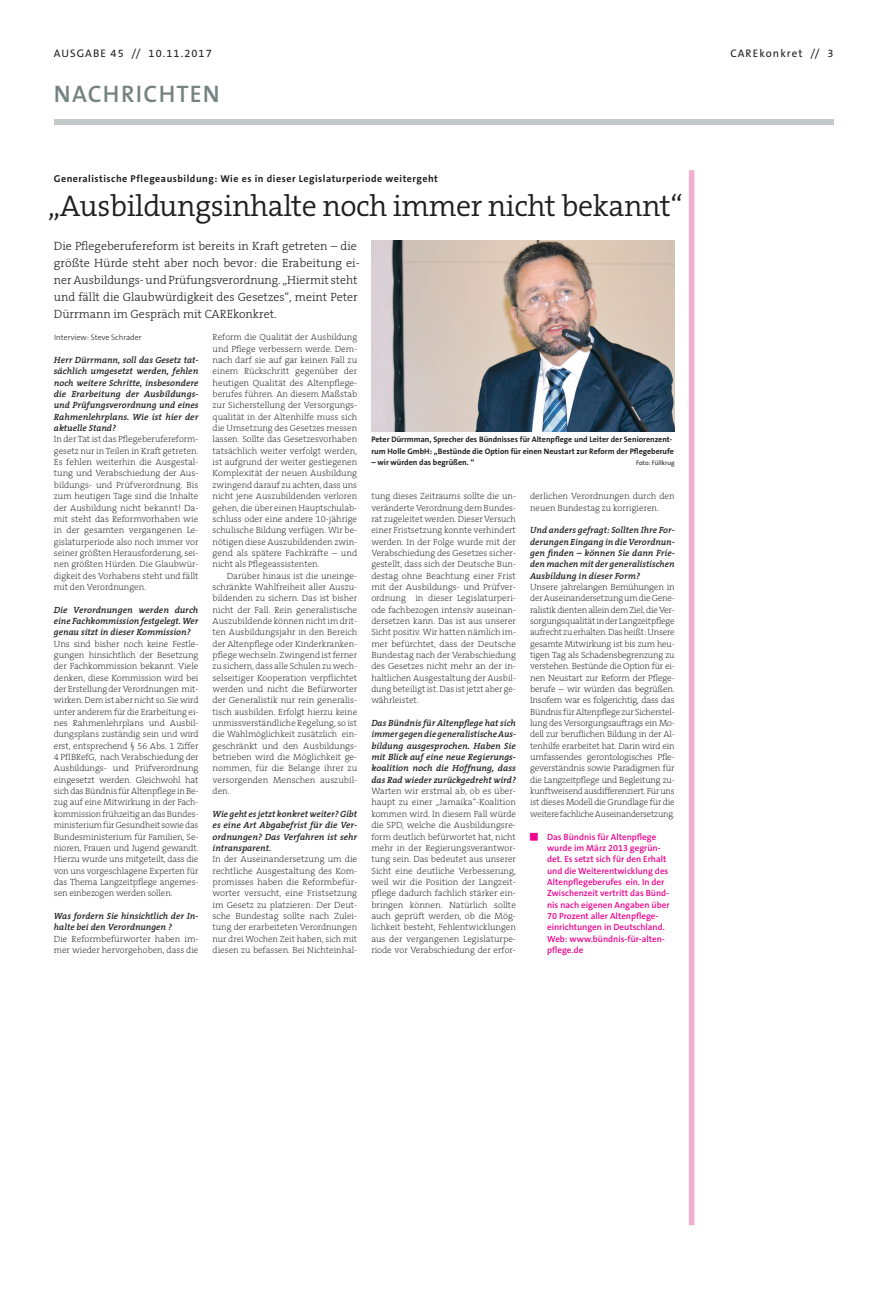
<style>
.page{position:relative;width:893px;height:1299px;background:#fff}
.page>*{position:absolute;margin:0;border:0;box-sizing:border-box;transform-origin:0 0}
.ues_2{font:300 30px "The Serif B4";letter-spacing:-.015em;color:#231f20}
.t1{font:600 24px "The Sans B6";letter-spacing:.05em;color:#748381}
.vs_vorspann_2spaltig{font:300 12px/17px "The Serif B3";color:#231f20}
.paginierung_linksbün{font:11px "The Sans B5 Plain";letter-spacing:.1em;color:#231f20}
.paginierung_rechtsbü{font:11px "The Sans B5 Plain";letter-spacing:.1em;color:#231f20}
.dz_uz{font:700 10px "The Sans B7";letter-spacing:.05em;color:#231f20}
.gt_ohne_einzug{font:200 9px/11.3px "The Serif B2";color:#231f20;text-align:justify}
.interview_frage{font:italic 600 9px/11.3px "The Serif B6";color:#231f20;text-align:justify}
.gt_mit_einzug{font:200 9px/11.3px "The Serif B2";color:#231f20;text-align:justify}
.t2{font:600 9px/11.3px "The Sans B6";color:#ed028c}
.bu{font:700 8px/11.3px "The Sans B7";color:#231f20}
.vs_vorspann_autor{font:300 8px "The Sans B3";color:#231f20}
.bu-2{font:6.5px "The Sans B5 Plain";color:#231f20}
</style>
<div class="page">
<div style="left:54px;top:119px;width:779px;height:6px;background:#c1c9c9"></div>
<div style="left:689px;top:170px;width:5px;height:1055px;background:#f5adce"></div>
<img style="left:371px;top:241px;width:304px;height:190px">
<p class="paginierung_linksbün" style="left:54px;top:47px;width:159px">AUSGABE 45 // 10.11.2017</p>
<p class="paginierung_rechtsbü" style="left:730px;top:47px;width:105px">CAREkonkret // 3</p>
<h2 class="t1" style="left:54px;top:81px;width:167px">NACHRICHTEN</h2>
<p class="dz_uz" style="left:54px;top:173px;width:386px">Generalistische Pflegeausbildung: Wie es in dieser Legislaturperiode weitergeht</p>
<p class="ues_2" style="left:48px;top:190px;width:637px">„Ausbildungsinhalte noch immer nicht bekannt“</p>
<p class="vs_vorspann_2spaltig" style="left:54px;top:237px;width:308px">Die Pflegeberufereform ist bereits in Kraft getreten – die größte Hürde steht aber noch bevor: die Erabeitung ei&shy;ner Ausbildungs- und Prüfungsverordnung. „Hiermit steht und fällt die Glaubwürdigkeit des Gesetzes“, meint Peter Dürrmann im Gespräch mit CAREkonkret.</p>
<p class="vs_vorspann_autor" style="left:54px;top:333px;width:89px">Interview: Steve Schrader</p>
<p class="interview_frage" style="left:54px;top:354px;width:146px">Herr Dürrmann, soll das Gesetz tat&shy;sächlich umgesetzt werden, fehlen noch weitere Schritte, insbesondere die Erarbeitung der Ausbildungs&shy;und Prüfungsverordnung und eines Rahmenlehrplans. Wie ist hier der aktuelle Stand?</p>
<p class="gt_ohne_einzug" style="left:54px;top:434px;width:146px">In der Tat ist das Pflegeberufereform&shy;gesetz nur in Teilen in Kraft getreten.<br>Es fehlen weiterhin die Ausgestal&shy;tung und Verabschiedung der Aus&shy;bildungs- und Prüfverordnung. Bis zum heutigen Tage sind die Inhalte der Ausbildung nicht bekannt! Da&shy;mit steht das Reformvorhaben wie in der gesamten vergangenen Le&shy;gislaturperiode also noch immer vor seiner größten Herausforderung, sei&shy;nen größten Hürden. Die Glaubwür&shy;digkeit des Vorhabens steht und fällt mit den Verordnungen.</p>
<p class="interview_frage" style="left:54px;top:604px;width:146px">Die Verordnungen werden durch eine Fachkommission festgelegt. Wer genau sitzt in dieser Kommission?</p>
<p class="gt_ohne_einzug" style="left:54px;top:638px;width:146px">Uns sind bisher noch keine Festle&shy;gungen hinsichtlich der Besetzung der Fachkommission bekannt. Viele denken, diese Kommission wird bei der Erstellung der Verordnungen mit&shy;wirken. Dem ist aber nicht so. Sie wird unter anderem für die Erarbeitung ei&shy;nes Rahmenlehrplans und Ausbil&shy;dungsplans zuständig sein und wird erst, entsprechend § 56 Abs. 1 Ziffer 4 PfIBRefG, nach Verabschiedung der Ausbildungs- und Prüfverordnung eingesetzt werden. Gleichwohl hat sich das Bündnis für Altenpflege in Be&shy;zug auf eine Mitwirkung in der Fach&shy;kommission frühzeitig an das Bundes&shy;ministerium für Gesundheit sowie das Bundesministerium für Familien, Se&shy;nioren, Frauen und Jugend gewandt.<br>Hierzu wurde uns mitgeteilt, dass die von uns vorgeschlagene Experten für das Thema Langzeitpflege angemes&shy;sen einbezogen werden sollen.</p>
<p class="interview_frage" style="left:54px;top:910px;width:146px">Was fordern Sie hinsichtlich der In&shy;halte bei den Verordnungen ?</p>
<p class="gt_ohne_einzug" style="left:54px;top:933px;width:146px">Die Reformbefürworter haben im&shy;mer wieder hervorgehoben, dass die</p>
<p class="gt_ohne_einzug" style="left:213px;top:332px;width:146px">Reform die Qualität der Ausbildung und Pflege verbessern werde. Dem&shy;nach darf sie auf gar keinen Fall zu einem Rückschritt gegenüber der heutigen Qualität des Altenpflege&shy;berufes führen. An diesem Maßstab zur Sicherstellung der Versorgungs&shy;qualität in der Altenhilfe muss sich die Umsetzung des Gesetzes messen lassen. Sollte das Gesetzesvorhaben tatsächlich weiter verfolgt werden, ist aufgrund der weiter gestiegenen Komplexität der neuen Ausbildung zwingend darauf zu achten, dass uns nicht jene Auszubildenden verloren gehen, die über einen Hauptschulab&shy;schluss oder eine andere 10-jährige schulische Bildung verfügen. Wir be&shy;nötigen diese Auszubildenden zwin&shy;gend als spätere Fachkräfte – und nicht als Pflegeassistenten.</p>
<p class="gt_mit_einzug" style="left:213px;top:570px;width:146px;text-indent:14px">Darüber hinaus ist die uneinge&shy;schränkte Wahlfreiheit aller Auszu&shy;bildenden zu sichern. Das ist bisher nicht der Fall. Rein generalistische Auszubildende können nicht im drit&shy;ten Ausbildungsjahr in den Bereich der Altenpflege oder Kinderkranken&shy;pflege wechseln. Zwingend ist ferner zu sichern, dass alle Schulen zu wech&shy;selseitiger Kooperation verpflichtet werden und nicht die Befürworter der Generalistik nur rein generalis&shy;tisch ausbilden. Erfolgt hierzu keine unmissverständliche Regelung, so ist die Wahlmöglichkeit zusätzlich ein&shy;geschränkt und den Ausbildungs&shy;betrieben wird die Möglichkeit ge&shy;nommen, für die Belange ihrer zu versorgenden Menschen auszubil&shy;den.</p>
<p class="interview_frage" style="left:213px;top:808px;width:146px">Wie geht es jetzt konkret weiter? Gibt es eine Art Abgabefrist für die Ver&shy;ordnungen? Das Verfahren ist sehr intransparent.</p>
<p class="gt_ohne_einzug" style="left:213px;top:853px;width:146px">In der Auseinandersetzung um die rechtliche Ausgestaltung des Kom&shy;promisses haben die Reformbefür&shy;worter versucht, eine Fristsetzung im Gesetz zu platzieren: Der Deut&shy;sche Bundestag sollte nach Zulei&shy;tung der erarbeiteten Verordnungen nur drei Wochen Zeit haben, sich mit diesen zu befassen. Bei Nichteinhal-</p>
<p class="bu" style="left:371px;top:434px;width:304px">Peter Dürrmman, Sprecher des Bündnisses für Altenpflege und Leiter der Seniorenzent&shy;rum Holle GmbH: „Bestünde die Option für einen Neustart zur Reform der Pflegeberufe</p>
<p class="bu" style="left:371px;top:457px;width:105px">– wir würden das begrüßen. “</p>
<p class="bu-2" style="left:636px;top:459px;width:40px">Foto: Füllkrug</p>
<p class="gt_ohne_einzug" style="left:371px;top:491px;width:146px">tung dieses Zeitraums sollte die un&shy;veränderte Verordnung dem Bundes&shy;rat zugeleitet werden. Dieser Versuch einer Fristsetzung konnte verhindert werden. In der Folge wurde mit der Verabschiedung des Gesetzes sicher&shy;gestellt, dass sich der Deutsche Bun&shy;destag ohne Beachtung einer Frist mit der Ausbildungs- und Prüfver&shy;ordnung in dieser Legislaturperi&shy;ode fachbezogen intensiv auseinan&shy;dersetzen kann. Das ist aus unserer Sicht positiv. Wir hatten nämlich im&shy;mer befürchtet, dass der Deutsche Bundestag nach der Verabschiedung des Gesetzes nicht mehr an der in&shy;haltlichen Ausgestaltung der Ausbil&shy;dung beteiligt ist. Das ist jetzt aber ge&shy;währleistet.</p>
<p class="interview_frage" style="left:371px;top:717px;width:146px">Das Bündnis für Altenpflege hat sich immer gegen die generalistische Aus&shy;bildung ausgesprochen. Haben Sie mit Blick auf eine neue Regierungs&shy;koalition noch die Hoffnung, dass das Rad wieder zurückgedreht wird?</p>
<p class="gt_ohne_einzug" style="left:371px;top:785px;width:146px">Warten wir erstmal ab, ob es über&shy;haupt zu einer „Jamaika“-Koalition kommen wird. In diesem Fall würde die SPD, welche die Ausbildungsre&shy;form deutlich befürwortet hat, nicht mehr in der Regierungsverantwor&shy;tung sein. Das bedeutet aus unserer Sicht eine deutliche Verbesserung, weil wir die Position der Langzeit&shy;pflege dadurch fachlich stärker ein&shy;bringen können. Natürlich sollte auch geprüft werden, ob die Mög&shy;lichkeit besteht, Fehlentwicklungen aus der vergangenen Legislaturpe&shy;riode vor Verabschiedung der erfor-</p>
<p class="gt_ohne_einzug" style="left:530px;top:491px;width:146px">derlichen Verordnungen durch den neuen Bundestag zu korrigieren.</p>
<p class="interview_frage" style="left:530px;top:525px;width:146px">Und anders gefragt: Sollten Ihre For&shy;derungen Eingang in die Verordnun&shy;gen finden – können Sie dann Frie&shy;den machen mit der generalistischen Ausbildung in dieser Form?</p>
<p class="gt_ohne_einzug" style="left:530px;top:581px;width:146px">Unsere jahrelangen Bemühungen in der Auseinandersetzung um die Gene&shy;ralistik dienten allein dem Ziel, die Ver&shy;sorgungsqualität in der Langzeitpflege aufrecht zu erhalten. Das heißt: Unsere gesamte Mitwirkung ist bis zum heu&shy;tigen Tag als Schadensbegrenzung zu verstehen. Bestünde die Option für ei&shy;nen Neustart zur Reform der Pflege&shy;berufe – wir würden das begrüßen.<br>Insofern war es folgerichtig, dass das Bündnis für Altenpflege zur Sicherstel&shy;lung des Versorgungsauftrags ein Mo&shy;dell zur beruflichen Bildung in der Al&shy;tenhilfe erarbeitet hat. Darin wird ein umfassendes gerontologisches Pfle&shy;geverständnis sowie Paradigmen für die Langzeitpflege und Begleitung zu&shy;kunftweisend ausdifferenziert. Für uns ist dieses Modell die Grundlage für die weitere fachliche Auseinandersetzung.</p>
<p class="t2" style="left:547px;top:831px;width:124px">Das Bündnis für Altenpflege wurde im März 2013 gegrün&shy;det. Es setzt sich für den Erhalt und die Weiterentwicklung des<br>Altenpflegeberufes ein. In der<br>Zwischenzeit vertritt das Bünd&shy;nis nach eigenen Angaben über<br>70 Prozent aller Altenpflege&shy;einrichtungen in Deutschland.<br>Web: www.bündnis-für-alten&shy;pflege.de</p>
</div>
